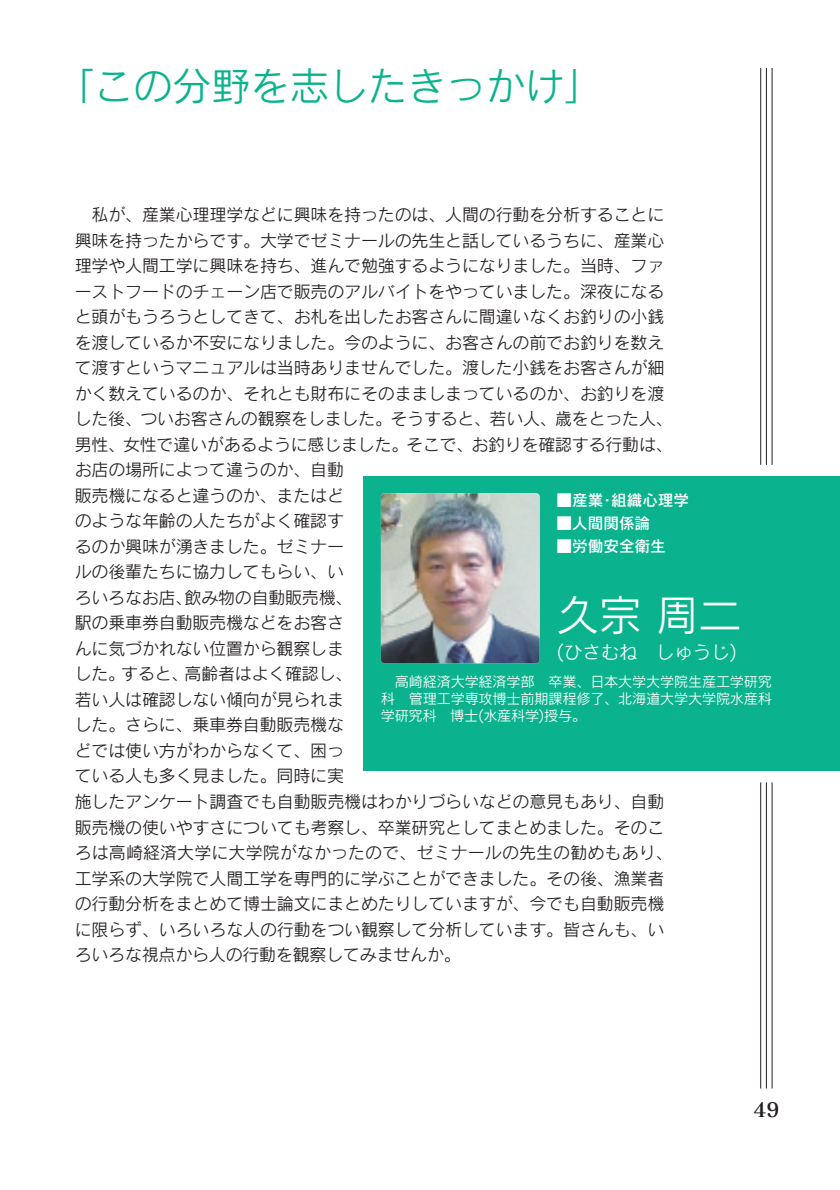
<style>
.page{position:relative;width:840px;height:1190px;background:#fff}
.page>*{position:absolute;margin:0;border:0;box-sizing:border-box;transform-origin:0 0}
.t1{font:42.6px "Rodin CID M";color:#fff}
.t2{font:39.6px "Rodin CID M";letter-spacing:-.015em;color:#0ab38d}
.t3{font:19.8px "Matisse CID B";color:#231f20}
.t4{font:18.4px "Rodin CID M";color:#fff}
.t5{font:17px/25.6px "Rodin CID M";letter-spacing:-.01em;color:#231f20}
.t6{font:15.6px "Rodin CID DB";color:#fff}
.t7{font:14.2px/17px "Rodin CID M";letter-spacing:-.015em;color:#fff;text-align:justify}
</style>
<div class="page">
<div style="left:364px;top:476px;width:476px;height:295px;background:#0ab38d"></div>
<img style="left:381px;top:493px;width:159px;height:170px;border-radius:4px">
<hr style="left:760px;top:68px;width:1px;height:397px;background:#231f20">
<hr style="left:766px;top:68px;width:1px;height:397px;background:#231f20">
<hr style="left:772px;top:68px;width:1px;height:397px;background:#231f20">
<hr style="left:760px;top:782px;width:1px;height:307px;background:#231f20">
<hr style="left:766px;top:782px;width:1px;height:307px;background:#231f20">
<hr style="left:772px;top:782px;width:1px;height:306px;background:#231f20">
<h2 class="t2" style="left:75px;top:72px;width:510px">｢この分野を志したきっかけ｣</h2>
<p class="t5" style="left:75px;top:204px;width:600px;text-indent:17px">私が、産業心理理学などに興味を持ったのは、人間の行動を分析することに興味を持ったからです。大学でゼミナールの先生と話しているうちに、産業心理学や人間工学に興味を持ち、進んで勉強するようになりました。当時、ファーストフードのチェーン店で販売のアルバイトをやっていました。深夜になると頭がもうろうとしてきて、お札を出したお客さんに間違いなくお釣りの小銭を渡しているか不安になりました。今のように、お客さんの前でお釣りを数えて渡すというマニュアルは当時ありませんでした。渡した小銭をお客さんが細かく数えているのか、それとも財布にそのまましまっているのか、お釣りを渡した後、ついお客さんの観察をしました。そうすると、若い人、歳をとった人、男性、女性で違いがあるように感じました。そこで、お釣りを確認する行動は、お店の場所によって違うのか、自動<br>販売機になると違うのか、またはど<br>のような年齢の人たちがよく確認す<br>るのか興味が湧きました。ゼミナー<br>ルの後輩たちに協力してもらい、い<br>ろいろなお店、飲み物の自動販売機、<br>駅の乗車券自動販売機などをお客さ<br>んに気づかれない位置から観察しま<br>した。すると、高齢者はよく確認し、<br>若い人は確認しない傾向が見られま<br>した。さらに、乗車券自動販売機な<br>どでは使い方がわからなくて、困っ<br>ている人も多く見ました。同時に実<br>施したアンケート調査でも自動販売機はわかりづらいなどの意見もあり、自動販売機の使いやすさについても考察し、卒業研究としてまとめました。そのころは高崎経済大学に大学院がなかったので、ゼミナールの先生の勧めもあり、工学系の大学院で人間工学を専門的に学ぶことができました。その後、漁業者の行動分析をまとめて博士論文にまとめたりしていますが、今でも自動販売機に限らず、いろいろな人の行動をつい観察して分析しています。皆さんも、いろいろな視点から人の行動を観察してみませんか。</p>
<p class="t6" style="left:557px;top:495px;width:134px">■産業･組織心理学</p>
<p class="t6" style="left:557px;top:517px;width:95px">■人間関係論</p>
<p class="t6" style="left:557px;top:540px;width:111px">■労働安全衛生</p>
<h1 class="t1" style="left:557px;top:599px;width:186px">久宗周二</h1>
<p class="t4" style="left:557px;top:646px;width:182px">(ひさむね　しゅうじ)</p>
<p class="t7" style="left:381px;top:675px;width:393px;text-indent:14px">高崎経済大学経済学部　卒業、日本大学大学院生産工学研究科　管理工学専攻博士前期課程修了、北海道大学大学院水産科学研究科　博士(水産科学)授与。</p>
<p class="t3" style="left:753px;top:1102px;width:28px">49</p>
</div>
